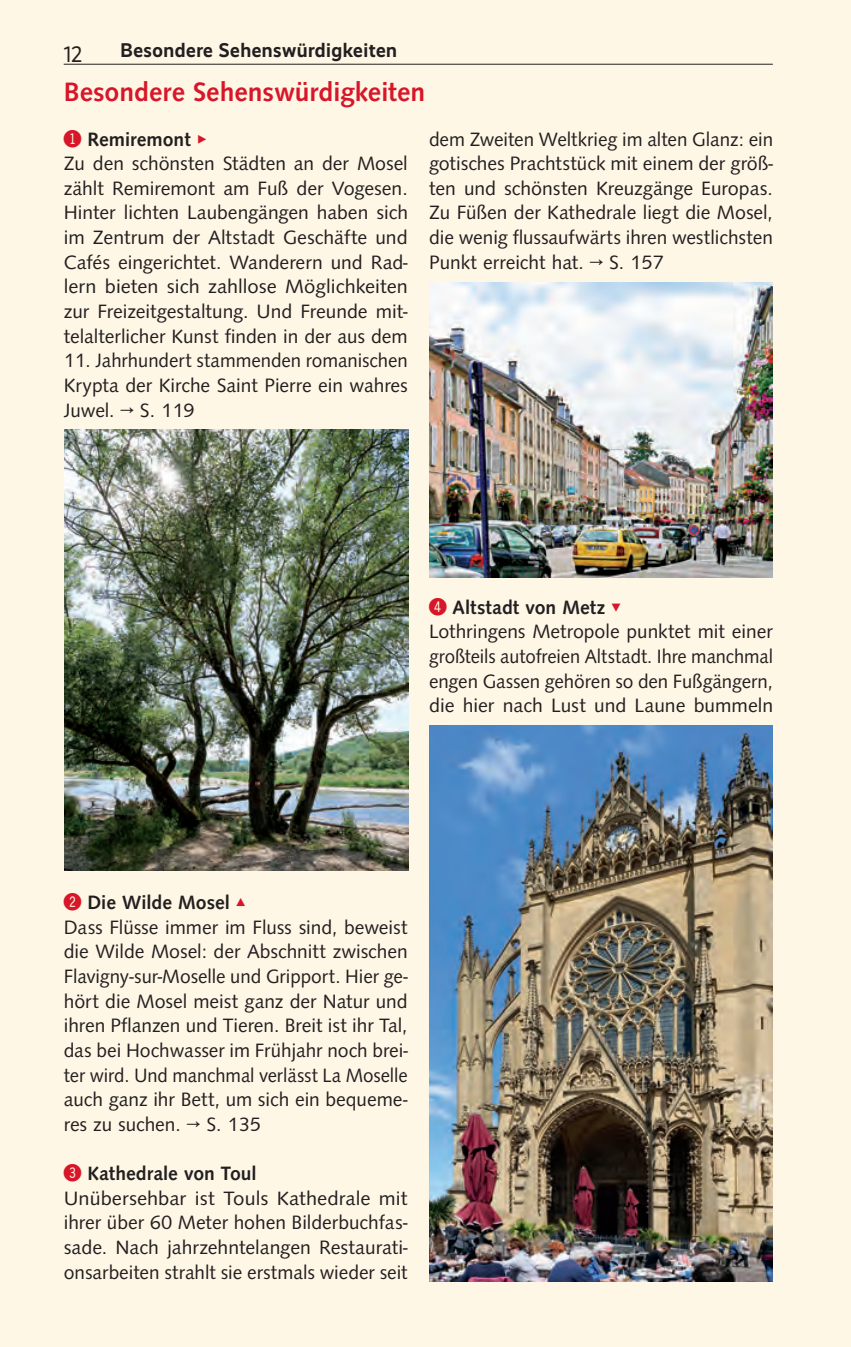
<style>
.page{position:relative;width:851px;height:1347px;background:#fff}
.page>*{position:absolute;margin:0;border:0;box-sizing:border-box;transform-origin:0 0}
.t1{font:500 27.5px "Syntax";color:#d71729}
.t2{font:22.5px "Realist";color:#231f20;scale:.95 1}
.t3{font:20px/24.5px "Syntax";color:#231f20}
.t4{font:20px/24.8px "Syntax";color:#231f20;scale:1.04 1}
.t5{font:700 20px "Realist";letter-spacing:.025em;color:#231f20;scale:.95 1}
.s1{font-family:"Double Digits Round";font-size:22.5px;color:#d71729}
.s2{font-weight:500}
.s3{font-weight:500;color:#d71729}
.s4{color:#d71729}
</style>
<div class="page">
<div style="left:0;top:0;width:850px;height:1346px;background:#fef7e6"></div>
<hr style="left:64px;top:64px;width:708px;height:1px;background:#231f20">
<img style="left:65px;top:429px;width:343px;height:441px">
<img style="left:429px;top:282px;width:343px;height:295px">
<img style="left:429px;top:725px;width:343px;height:556px">
<p class="t2" style="left:64px;top:42px;width:21px">12</p>
<p class="t5" style="left:120px;top:38px;width:292px">Besondere Sehenswürdigkeiten</p>
<h1 class="t1" style="left:64px;top:72px;width:363px">Besondere Sehenswürdigkeiten</h1>
<p class="t3" style="left:64px;top:126px;width:345px"><span class="s1">!</span> <span class="s2">Remiremont</span> <span class="s3">▸<br></span>Zu den schönsten Städten an der Mosel zählt Remiremont am Fuß der Vogesen.<br>Hinter lichten Laubengängen haben sich im Zentrum der Altstadt Geschäfte und Cafés eingerichtet. Wanderern und Rad&shy;lern bieten sich zahllose Möglichkeiten zur Freizeitgestaltung. Und Freunde mit&shy;telalterlicher Kunst finden in der aus dem</p>
<p class="t3" style="left:64px;top:347px;width:345px;text-align:justify">11. Jahrhundert stammenden romanischen Krypta der Kirche Saint Pierre ein wahres Juwel. → S. 119</p>
<p class="t2" style="left:64px;top:38px;width:21px">12</p>
<p class="t3" style="left:429px;top:126px;width:345px;text-align:justify">dem Zweiten Weltkrieg im alten Glanz: ein gotisches Prachtstück mit einem der größ&shy;ten und schönsten Kreuzgänge Europas.<br>Zu Füßen der Kathedrale liegt die Mosel, die wenig flussaufwärts ihren westlichsten Punkt erreicht hat. → S. 157</p>
<p class="t3" style="left:429px;top:594px;width:345px"><span class="s1">$</span> <span class="s2">Altstadt von Metz</span> <span class="s4">▾<br></span>Lothringens Metropole punktet mit einer großteils autofreien Altstadt. Ihre manchmal engen Gassen gehören so den Fußgängern, die hier nach Lust und Laune bummeln</p>
<p class="t3" style="left:64px;top:889px;width:345px"><span class="s1">@</span> <span class="s2">Die Wilde Mosel</span> <span class="s4">▴<br></span>Dass Flüsse immer im Fluss sind, beweist die Wilde Mosel: der Abschnitt zwischen Flavigny-sur-Moselle und Gripport. Hier ge&shy;hört die Mosel meist ganz der Natur und ihren Pflanzen und Tieren. Breit ist ihr Tal, das bei Hochwasser im Frühjahr noch brei&shy;ter wird. Und manchmal verlässt La Moselle auch ganz ihr Bett, um sich ein bequeme&shy;res zu suchen. → S. 135</p>
<p class="t4" style="left:64px;top:1160px;width:332px"><span class="s1">#</span> <span class="s2">Kathedrale von Toul<br></span>Unübersehbar ist Touls Kathedrale mit ihrer über 60 Meter hohen Bilderbuchfas&shy;sade. Nach jahrzehntelangen Restaurati&shy;onsarbeiten strahlt sie erstmals wieder seit</p>
</div>
